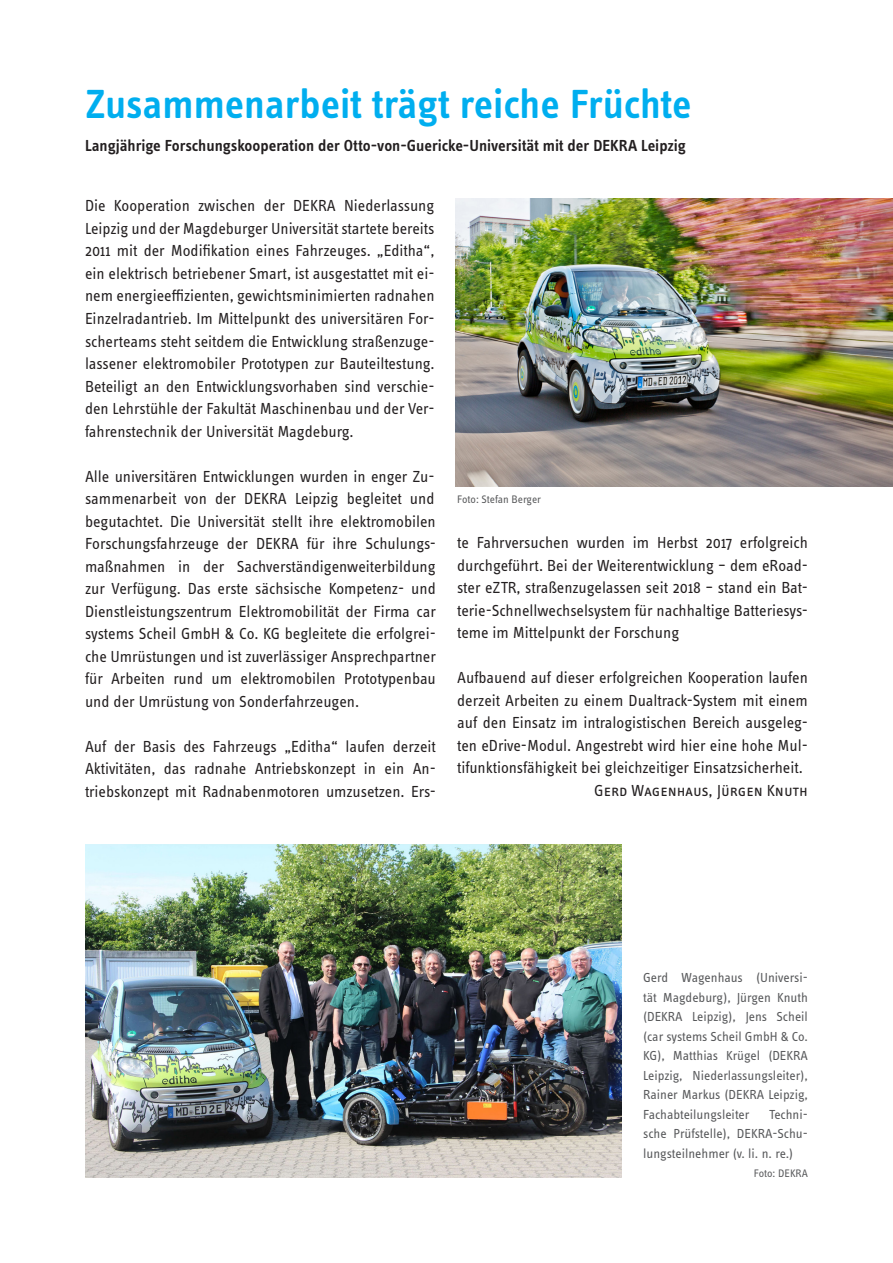
<style>
.page{position:relative;width:893px;height:1263px;background:#fff}
.page>*{position:absolute;margin:0;border:0;box-sizing:border-box;transform-origin:0 0}
.t1{font:600 42px "Info OT Text";letter-spacing:-.005em;color:#00aeef}
.t2{font:16.5px/22.5px "Info OT Text";color:#231f20;text-align:justify}
.t3{font:600 16.5px "Info OT Text";color:#231f20}
.t4{font:13.5px/19.5px "Info OT Text";color:#57585a;text-align:justify}
.t5{font:11.25px "Info OT Text";color:#57585a}
</style>
<div class="page">
<img style="left:456px;top:198px;width:437px;height:288px">
<img style="left:85px;top:845px;width:537px;height:333px">
<p class="t1" style="left:85px;top:78px;width:608px">Zusammenarbeit trägt reiche Früchte</p>
<p class="t3" style="left:85px;top:136px;width:602px">Langjährige Forschungskooperation der Otto-von-Guericke-Universität mit der DEKRA Leipzig</p>
<p class="t2" style="left:85px;top:194px;width:351px">Die Kooperation zwischen der DEKRA Niederlassung Leipzig und der Magdeburger Universität startete bereits 2011 mit der Modifikation eines Fahrzeuges. „Editha“, ein elektrisch betriebener Smart, ist ausgestattet mit ei&shy;nem energieeffizienten, gewichtsminimierten radnahen Einzelradantrieb. Im Mittelpunkt des universitären For&shy;scherteams steht seitdem die Entwicklung straßenzuge&shy;lassener elektromobiler Prototypen zur Bauteiltestung.<br>Beteiligt an den Entwicklungsvorhaben sind verschie&shy;den Lehrstühle der Fakultät Maschinenbau und der Ver&shy;fahrenstechnik der Universität Magdeburg.</p>
<p class="t2" style="left:85px;top:464px;width:352px">Alle universitären Entwicklungen wurden in enger Zu&shy;sammenarbeit von der DEKRA Leipzig begleitet und begutachtet. Die Universität stellt ihre elektromobilen Forschungsfahrzeuge der DEKRA für ihre Schulungs&shy;maßnahmen in der Sachverständigenweiterbildung zur Verfügung. Das erste sächsische Kompetenz- und Dienstleistungszentrum Elektromobilität der Firma car systems Scheil GmbH &amp; Co. KG begleitete die erfolgrei&shy;che Umrüstungen und ist zuverlässiger Ansprechpartner für Arbeiten rund um elektromobilen Prototypenbau und der Umrüstung von Sonderfahrzeugen.</p>
<p class="t2" style="left:85px;top:734px;width:352px">Auf der Basis des Fahrzeugs „Editha“ laufen derzeit Aktivitäten, das radnahe Antriebskonzept in ein An&shy;triebskonzept mit Radnabenmotoren umzusetzen. Ers-</p>
<p class="t5" style="left:457px;top:493px;width:86px">Foto: Stefan Berger</p>
<p class="t2" style="left:457px;top:531px;width:352px">te Fahrversuchen wurden im Herbst 2017 erfolgreich durchgeführt. Bei der Weiterentwicklung – dem eRoad&shy;ster eZTR, straßenzugelassen seit 2018 – stand ein Bat&shy;terie-Schnellwechselsystem für nachhaltige Batteriesys&shy;teme im Mittelpunkt der Forschung</p>
<p class="t2" style="left:457px;top:666px;width:352px">Aufbauend auf dieser erfolgreichen Kooperation laufen derzeit Arbeiten zu einem Dualtrack-System mit einem auf den Einsatz im intralogistischen Bereich ausgeleg&shy;ten eDrive-Modul. Angestrebt wird hier eine hohe Mul&shy;tifunktionsfähigkeit bei gleichzeitiger Einsatzsicherheit.</p>
<p class="t2" style="left:594px;top:779px;width:215px">Gerd Wagenhaus, Jürgen Knuth</p>
<p class="t4" style="left:643px;top:968px;width:166px">Gerd Wagenhaus (Universi&shy;tät Magdeburg), Jürgen Knuth (DEKRA Leipzig), Jens Scheil (car systems Scheil GmbH &amp; Co.<br>KG), Matthias Krügel (DEKRA Leipzig, Niederlassungsleiter), Rainer Markus (DEKRA Leipzig, Fachabteilungsleiter</p>
<p class="t4" style="left:643px;top:1104px;width:166px;text-indent:126px">Techni&shy;sche Prüfstelle), DEKRA-Schu&shy;lungsteilnehmer (v. li. n. re.)</p>
<p class="t5" style="left:754px;top:1167px;width:56px">Foto: DEKRA</p>
</div>
